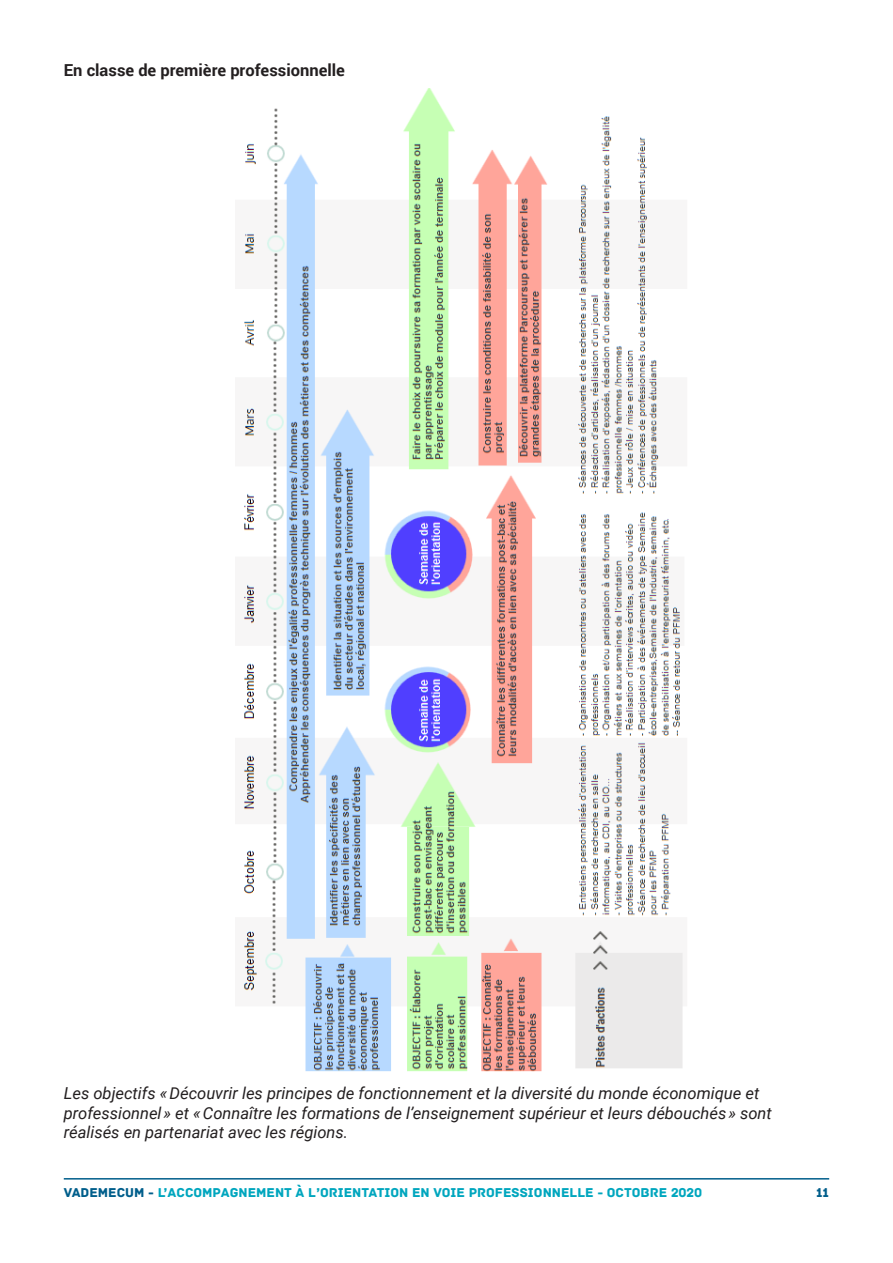
<style>
.page{position:relative;width:893px;height:1263px;background:#fff}
.page>*{position:absolute;margin:0;border:0;box-sizing:border-box;transform-origin:0 0}
.t1{font:italic 16.5px/19.8px "Roboto";color:#231f20}
.t2{font:700 16.5px "Roboto";color:#231f20}
.t3{font:13.5px "Archive";color:#00a6be}
.t4{font:13.5px "Archive";color:#005e8b}
.s1{color:#005e8b}
</style>
<div class="page">
<hr style="left:64px;top:1178px;width:765px;height:1px;background:#005e8b">
<img style="left:244px;top:88px;width:439px;height:984px">
<p class="t2" style="left:64px;top:59px;width:283px">En classe de première professionnelle</p>
<p class="t1" style="left:64px;top:1082px;width:709px">Les objectifs « Découvrir les principes de fonctionnement et la diversité du monde économique et professionnel » et « Connaître les formations de l’enseignement supérieur et leurs débouchés » sont réalisés en partenariat avec les régions.</p>
<p class="t3" style="left:64px;top:1184px;width:640px"><span class="s1">VADEMECUM -</span> L’ACCOMPAGNEMENT À L’ORIENTATION EN VOIE PROFESSIONNELLE - OCTOBRE 2020</p>
<p class="t4" style="left:816px;top:1184px;width:15px">11</p>
</div>
